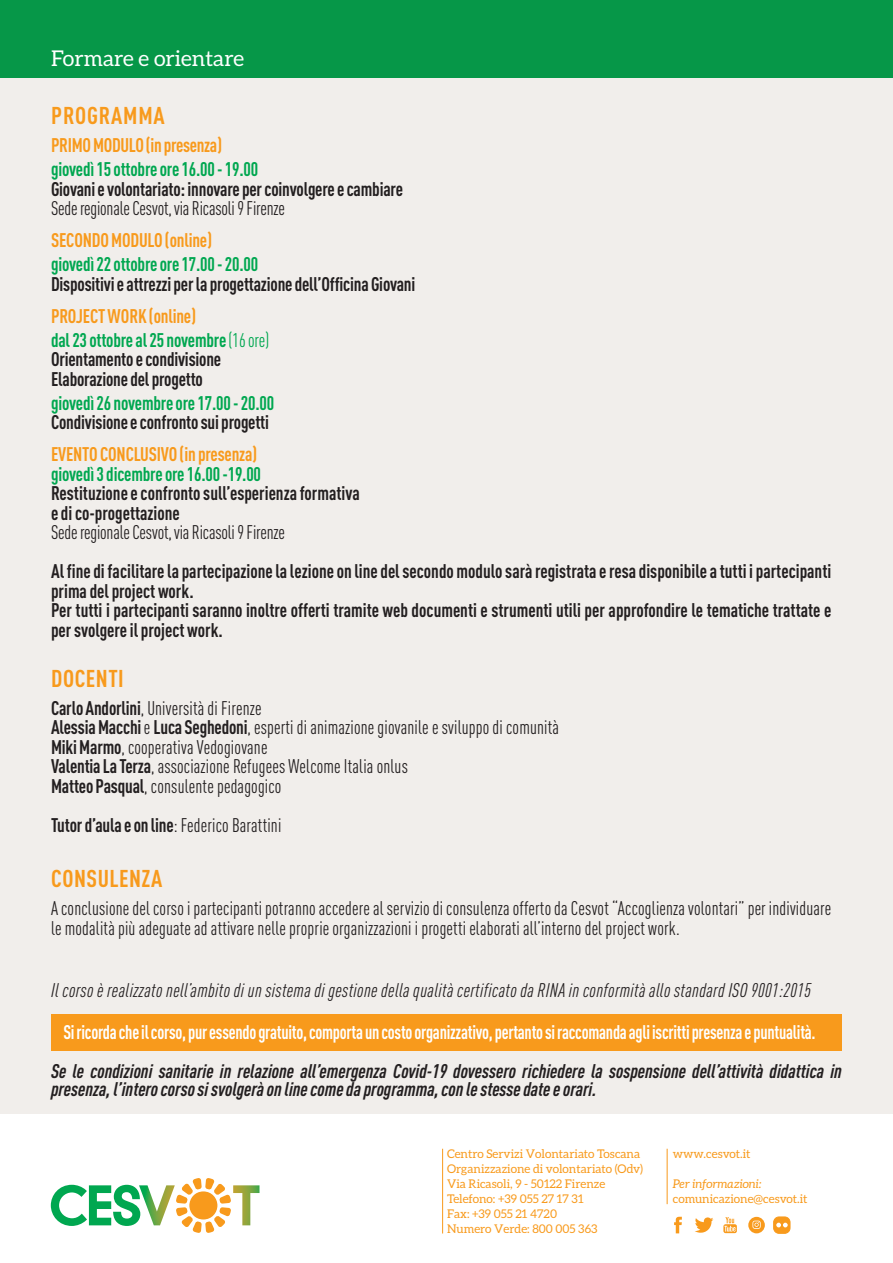
<style>
.page{position:relative;width:893px;height:1263px;background:#fff}
.page>*{position:absolute;margin:0;border:0;box-sizing:border-box;transform-origin:0 0}
.t1{font:700 condensed 24px "DIN Pro";letter-spacing:.02em;color:#f89a1c}
.t2{font:21.75px "Aleo";color:#fff}
.t3{font:700 condensed 19.5px/19.5px "DIN Pro";color:#231f20;scale:.95 1}
.t4{font:condensed 19.5px/19.5px "DIN Pro";letter-spacing:.01em;color:#231f20;scale:.95 1}
.t5{font:italic 700 condensed 19.5px/18px "DIN Pro";color:#231f20}
.t6{font:700 condensed 19.5px "DIN Pro";letter-spacing:-.01em;color:#00a750;scale:.95 1}
.t7{font:700 condensed 19.5px "DIN Pro";letter-spacing:-.015em;color:#fff;scale:.9 1}
.t8{font:italic condensed 19.5px "DIN Pro";letter-spacing:.02em;color:#231f20}
.t9{font:700 condensed 19.5px "DIN Pro";letter-spacing:-.01em;color:#f89a1c;scale:.95 1}
.t10{font:condensed 19.5px "DIN Pro";letter-spacing:-.01em;color:#231f20;scale:.95 1}
.info_cesvot{font:12px/15px "Aleo";color:#f89a1c}
.info_cesvot-2{font:italic 12px "Aleo";color:#f89a1c}
.s1{font-weight:400}
.s2{font-weight:700}
</style>
<div class="page">
<div style="left:0;top:60px;width:892px;height:1053px;background:#f1eeeb"></div>
<div style="left:0;top:0;width:893px;height:77px;background:#069748"></div>
<svg style="left:51px;top:1178px;width:208px;height:55px"></svg>
<hr style="left:667px;top:1149px;width:1px;height:55px;background:#f89a1c">
<hr style="left:442px;top:1149px;width:1px;height:84px;background:#f89a1c">
<svg style="left:674px;top:1217px;width:8px;height:16px"></svg>
<svg style="left:695px;top:1217px;width:18px;height:16px"></svg>
<svg style="left:723px;top:1217px;width:14px;height:16px"></svg>
<svg style="left:748px;top:1217px;width:17px;height:16px"></svg>
<div style="left:774px;top:1217px;width:16px;height:16px;background:#f89a1c;border-radius:5px"></div>
<div style="left:774px;top:1217px;width:16px;height:16px;border:1px solid #f89a1c;border-radius:5px"></div>
<svg style="left:776px;top:1223px;width:12px;height:4px"></svg>
<div style="left:51px;top:1014px;width:791px;height:36px;background:#f89a1c"></div>
<p class="t2" style="left:51px;top:46px;width:195px">Formare e orientare</p>
<p class="t1" style="left:51px;top:98px;width:115px">PROGRAMMA</p>
<p class="t9" style="left:51px;top:131px;width:181px">PRIMO MODULO (in presenza)</p>
<p class="t6" style="left:51px;top:155px;width:220px">giovedì 15 ottobre ore 16.00 - 19.00</p>
<p class="t3" style="left:51px;top:177px;width:372px">Giovani e volontariato: innovare per coinvolgere e cambiare</p>
<p class="t10" style="left:51px;top:194px;width:248px">Sede regionale Cesvot, via Ricasoli 9 Firenze</p>
<p class="t9" style="left:51px;top:226px;width:171px">SECONDO MODULO (online)</p>
<p class="t6" style="left:51px;top:250px;width:220px">giovedì 22 ottobre ore 17.00 - 20.00</p>
<p class="t3" style="left:51px;top:272px;width:385px">Dispositivi e attrezzi per la progettazione dell’Officina Giovani</p>
<p class="t9" style="left:51px;top:301px;width:154px">PROJECT WORK (online)</p>
<p class="t6" style="left:51px;top:325px;width:231px">dal 23 ottobre al 25 novembre <span class="s1">(16 ore)</span></p>
<p class="t3" style="left:51px;top:348px;width:181px">Orientamento e condivisione</p>
<p class="t3" style="left:51px;top:367px;width:161px">Elaborazione del progetto</p>
<p class="t6" style="left:51px;top:388px;width:236px">giovedì 26 novembre ore 17.00 - 20.00</p>
<p class="t3" style="left:51px;top:411px;width:231px">Condivisione e confronto sui progetti</p>
<p class="t9" style="left:51px;top:440px;width:218px">EVENTO CONCLUSIVO (in presenza)</p>
<p class="t6" style="left:51px;top:459px;width:223px">giovedì 3 dicembre ore 16.00 -19.00</p>
<p class="t3" style="left:51px;top:482px;width:326px">Restituzione e confronto sull’esperienza formativa</p>
<p class="t3" style="left:51px;top:501px;width:137px">e di co-progettazione</p>
<p class="t10" style="left:51px;top:518px;width:248px">Sede regionale Cesvot, via Ricasoli 9 Firenze</p>
<p class="t3" style="left:51px;top:560px;width:823px">Al fine di facilitare la partecipazione la lezione on line del secondo modulo sarà registrata e resa disponibile a tutti i partecipanti prima del project work.</p>
<p class="t3" style="left:51px;top:599px;width:823px">Per tutti i partecipanti saranno inoltre offerti tramite web documenti e strumenti utili per approfondire le tematiche trattate e per svolgere il project work.</p>
<p class="t1" style="left:51px;top:660px;width:74px">DOCENTI</p>
<p class="t4" style="left:51px;top:697px;width:223px"><span class="s2">Carlo Andorlini</span>, Università di Firenze</p>
<p class="t4" style="left:51px;top:716px;width:536px"><span class="s2">Alessia Macchi</span> e <span class="s2">Luca Seghedoni</span>, esperti di animazione giovanile e sviluppo di comunità</p>
<p class="t4" style="left:51px;top:736px;width:229px"><span class="s2">Miki Marmo</span>, cooperativa Vedogiovane</p>
<p class="t4" style="left:51px;top:755px;width:377px"><span class="s2">Valentia La Terza</span>, associazione Refugees Welcome Italia onlus</p>
<p class="t4" style="left:51px;top:775px;width:244px"><span class="s2">Matteo Pasqual</span>, consulente pedagogico</p>
<p class="t3" style="left:51px;top:813px;width:244px">Tutor d’aula e on line<span class="s1">: Federico Barattini</span></p>
<p class="t1" style="left:51px;top:861px;width:112px">CONSULENZA</p>
<p class="t4" style="left:51px;top:897px;width:823px">A conclusione del corso i partecipanti potranno accedere al servizio di consulenza offerto da Cesvot “Accoglienza volontari” per individuare le modalità più adeguate ad attivare nelle proprie organizzazioni i progetti elaborati all’interno del project work.</p>
<p class="t8" style="left:51px;top:976px;width:761px">Il corso è realizzato nell’ambito di un sistema di gestione della qualità certificato da RINA in conformità allo standard ISO 9001:2015</p>
<p class="t7" style="left:63px;top:1017px;width:837px">Si ricorda che il corso, pur essendo gratuito, comporta un costo organizzativo, pertanto si raccomanda agli iscritti presenza e puntualità.</p>
<p class="t5" style="left:51px;top:1060px;width:792px">Se le condizioni sanitarie in relazione all’emergenza Covid-19 dovessero richiedere la sospensione dell’attività didattica in presenza, l’intero corso si svolgerà on line come da programma, con le stesse date e orari.</p>
<p class="info_cesvot" style="left:447px;top:1146px;width:195px">Centro Servizi Volontariato Toscana</p>
<p class="info_cesvot" style="left:447px;top:1161px;width:197px">Organizzazione di volontariato (Odv)<br>Via Ricasoli, 9 - 50122 Firenze</p>
<p class="info_cesvot" style="left:447px;top:1191px;width:138px">Telefono: +39 055 27 17 31</p>
<p class="info_cesvot" style="left:447px;top:1206px;width:112px">Fax: +39 055 21 4720</p>
<p class="info_cesvot" style="left:447px;top:1221px;width:152px">Numero Verde: 800 005 363</p>
<p class="info_cesvot" style="left:673px;top:1146px;width:79px">www.cesvot.it</p>
<p class="info_cesvot-2" style="left:673px;top:1177px;width:91px">Per informazioni:</p>
<p class="info_cesvot" style="left:673px;top:1191px;width:136px">comunicazione@cesvot.it</p>
</div>
